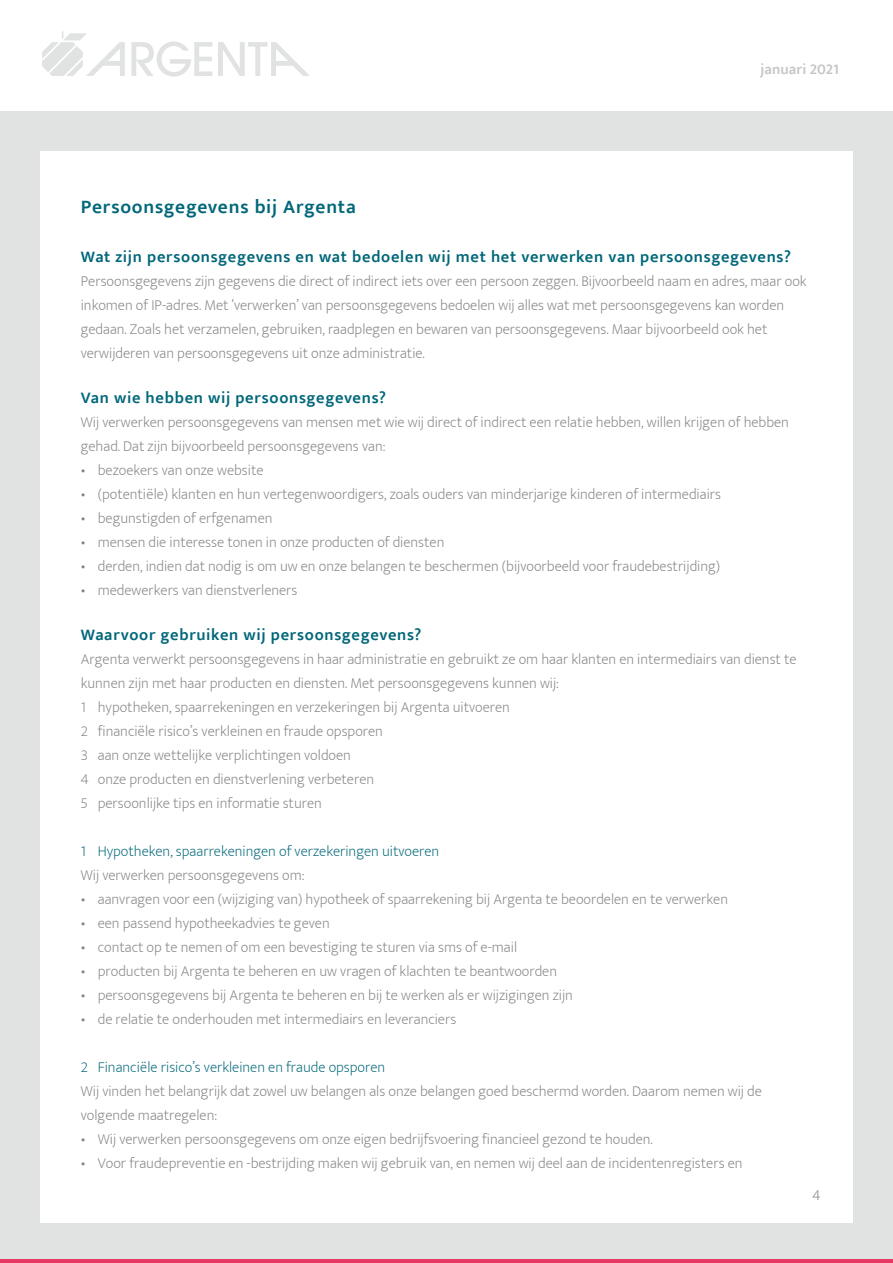
<style>
.page{position:relative;width:893px;height:1263px;background:#e1e3e3}
.page>*{position:absolute;margin:0;border:0;box-sizing:border-box;transform-origin:0 0}
.t1{font:600 19.5px "Ek Mukta";letter-spacing:.035em;color:#006779}
.t2{font:600 16.5px "Ek Mukta";letter-spacing:.045em;color:#006779}
.t3{font:200 15px/24px "Ek Mukta";color:#818282}
.t4{font:200 15px "Ek Mukta";color:#006779}
.t5{font:600 15px "Ek Mukta";letter-spacing:.005em;color:#c6c5c7}
</style>
<div class="page">
<div style="left:40px;top:151px;width:813px;height:1071px;background:#fff"></div>
<hr style="left:0;top:1260px;width:893px;height:3px;background:#e83965">
<div style="left:0;top:0;width:893px;height:111px;background:#fff"></div>
<svg style="left:131px;top:41px;width:81px;height:36px"></svg>
<svg style="left:218px;top:42px;width:92px;height:34px"></svg>
<svg style="left:42px;top:31px;width:83px;height:45px"></svg>
<p class="t5" style="left:761px;top:60px;width:80px">januari 2021</p>
<h1 class="t1" style="left:81px;top:195px;width:277px">Persoonsgegevens bij Argenta</h1>
<p class="t2" style="left:81px;top:246px;width:712px">Wat zijn persoonsgegevens en wat bedoelen wij met het verwerken van persoonsgegevens?</p>
<p class="t3" style="left:81px;top:269px;width:727px">Persoonsgegevens zijn gegevens die direct of indirect iets over een persoon zeggen. Bijvoorbeeld naam en adres, maar ook inkomen of IP-adres. Met ‘verwerken’ van persoonsgegevens bedoelen wij alles wat met persoonsgegevens kan worden gedaan. Zoals het verzamelen, gebruiken, raadplegen en bewaren van persoonsgegevens. Maar bijvoorbeeld ook het verwijderen van persoonsgegevens uit onze administratie.</p>
<p class="t2" style="left:81px;top:387px;width:307px">Van wie hebben wij persoonsgegevens?</p>
<p class="t3" style="left:81px;top:410px;width:710px">Wij verwerken persoonsgegevens van mensen met wie wij direct of indirect een relatie hebben, willen krijgen of hebben gehad. Dat zijn bijvoorbeeld persoonsgegevens van:</p>
<p class="t3" style="left:81px;top:458px;width:184px">• bezoekers van onze website</p>
<p class="t3" style="left:81px;top:482px;width:642px">• (potentiële) klanten en hun vertegenwoordigers, zoals ouders van minderjarige kinderen of intermediairs</p>
<p class="t3" style="left:81px;top:506px;width:193px">• begunstigden of erfgenamen</p>
<p class="t3" style="left:81px;top:530px;width:365px">• mensen die interesse tonen in onze producten of diensten</p>
<p class="t3" style="left:81px;top:554px;width:641px">• derden, indien dat nodig is om uw en onze belangen te beschermen (bijvoorbeeld voor fraudebestrijding)</p>
<p class="t3" style="left:81px;top:578px;width:218px">• medewerkers van dienstverleners</p>
<p class="t2" style="left:81px;top:624px;width:342px">Waarvoor gebruiken wij persoonsgegevens?</p>
<p class="t3" style="left:81px;top:647px;width:717px">Argenta verwerkt persoonsgegevens in haar administratie en gebruikt ze om haar klanten en intermediairs van dienst te kunnen zijn met haar producten en diensten. Met persoonsgegevens kunnen wij:<br>1 hypotheken, spaarrekeningen en verzekeringen bij Argenta uitvoeren<br>2 financiële risico’s verkleinen en fraude opsporen<br>3 aan onze wettelijke verplichtingen voldoen<br>4 onze producten en dienstverlening verbeteren<br>5 persoonlijke tips en informatie sturen</p>
<p class="t4" style="left:81px;top:839px;width:360px">1 Hypotheken, spaarrekeningen of verzekeringen uitvoeren</p>
<p class="t3" style="left:81px;top:863px;width:225px">Wij verwerken persoonsgegevens om:</p>
<p class="t3" style="left:81px;top:887px;width:649px">• aanvragen voor een (wijziging van) hypotheek of spaarrekening bij Argenta te beoordelen en te verwerken</p>
<p class="t3" style="left:81px;top:911px;width:250px">• een passend hypotheekadvies te geven</p>
<p class="t3" style="left:81px;top:935px;width:438px">• contact op te nemen of om een bevestiging te sturen via sms of e-mail</p>
<p class="t3" style="left:81px;top:959px;width:478px">• producten bij Argenta te beheren en uw vragen of klachten te beantwoorden</p>
<p class="t3" style="left:81px;top:983px;width:494px">• persoonsgegevens bij Argenta te beheren en bij te werken als er wijzigingen zijn</p>
<p class="t3" style="left:81px;top:1007px;width:377px">• de relatie te onderhouden met intermediairs en leveranciers</p>
<p class="t4" style="left:81px;top:1055px;width:306px">2 Financiële risico’s verkleinen en fraude opsporen</p>
<p class="t3" style="left:81px;top:1079px;width:683px">Wij vinden het belangrijk dat zowel uw belangen als onze belangen goed beschermd worden. Daarom nemen wij de volgende maatregelen:</p>
<p class="t3" style="left:81px;top:1127px;width:573px">• Wij verwerken persoonsgegevens om onze eigen bedrijfsvoering financieel gezond te houden.</p>
<p class="t3" style="left:81px;top:1151px;width:663px">• Voor fraudepreventie en -bestrijding maken wij gebruik van, en nemen wij deel aan de incidentenregisters en</p>
<p class="t3" style="left:812px;top:1183px;width:10px">4</p>
</div>
